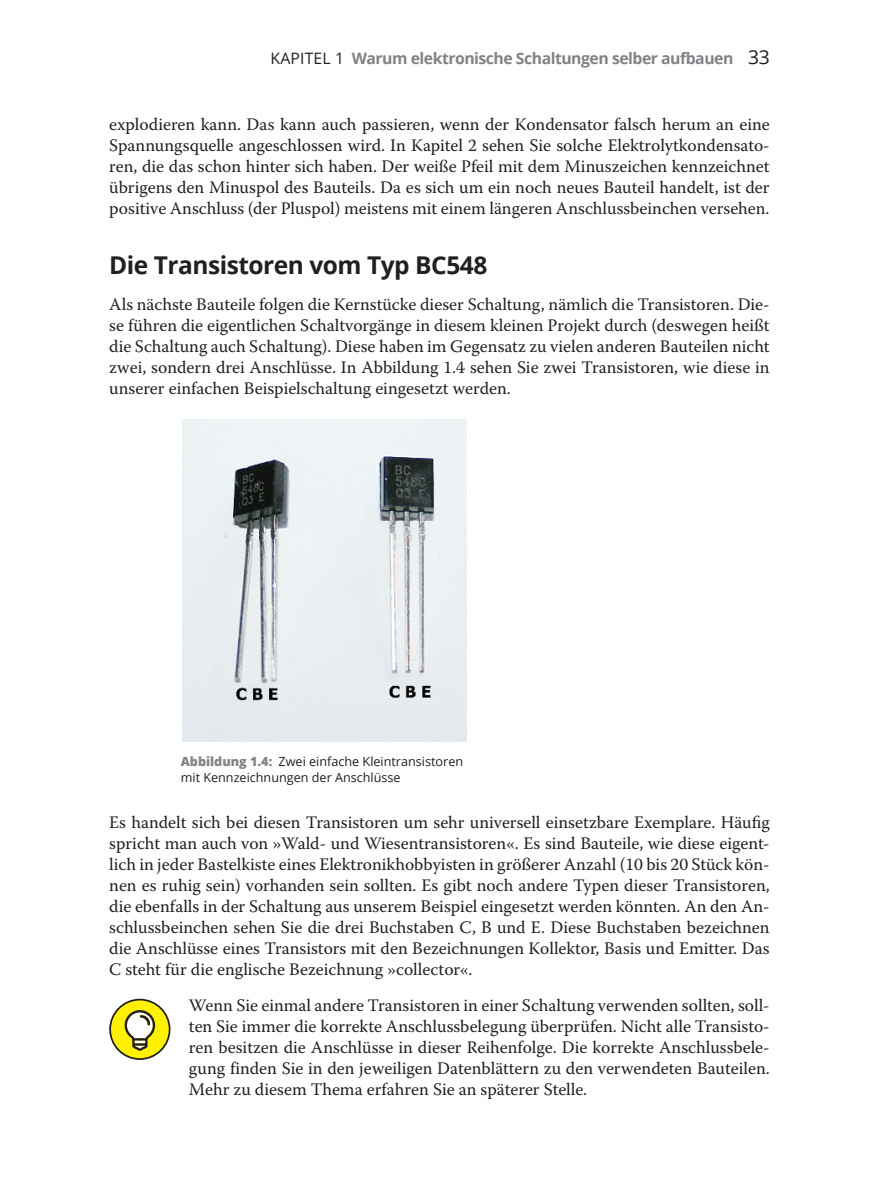
<style>
.page{position:relative;width:874px;height:1191px;background:#fff}
.page>*{position:absolute;margin:0;border:0;box-sizing:border-box;transform-origin:0 0}
.t1{font:700 24.5px "Open Sans";letter-spacing:-.02em;color:#231f20}
.t2{font:17.5px/21px "Warnock Pro";color:#231f20;text-align:justify}
.t3{font:700 15.75px "Open Sans";letter-spacing:-.03em;color:#808285}
.t4{font:12.6px/15.8px "Open Sans";color:#231f20}
.s1{font-weight:400;color:#231f20}
.s2{font-weight:400;font-size:19.25px;color:#231f20}
.s3{font-weight:800;color:#808285}
</style>
<div class="page">
<svg style="left:109px;top:998px;width:61px;height:62px"></svg>
<img style="left:183px;top:420px;width:283px;height:322px">
<p class="t3" style="left:270px;top:48px;width:500px"><span class="s1">KAPITEL 1</span> Warum elektronische Schaltungen selber aufbauen <span class="s2">33</span></p>
<p class="t2" style="left:109px;top:114px;width:661px">explodieren kann. Das kann auch passieren, wenn der Kondensator falsch herum an eine Spannungsquelle angeschlossen wird. In Kapitel 2 sehen Sie solche Elektrolytkondensato&shy;ren, die das schon hinter sich haben. Der weiße Pfeil mit dem Minuszeichen kennzeichnet übrigens den Minuspol des Bauteils. Da es sich um ein noch neues Bauteil handelt, ist der positive Anschluss (der Pluspol) meistens mit einem längeren Anschlussbeinchen versehen.</p>
<h1 class="t1" style="left:109px;top:247px;width:379px">Die Transistoren vom Typ BC548</h1>
<p class="t2" style="left:109px;top:293px;width:661px">Als nächste Bauteile folgen die Kernstücke dieser Schaltung, nämlich die Transistoren. Die&shy;se führen die eigentlichen Schaltvorgänge in diesem kleinen Projekt durch (deswegen heißt die Schaltung auch Schaltung). Diese haben im Gegensatz zu vielen anderen Bauteilen nicht zwei, sondern drei Anschlüsse. In Abbildung 1.4 sehen Sie zwei Transistoren, wie diese in unserer einfachen Beispielschaltung eingesetzt werden.</p>
<p class="t4" style="left:181px;top:753px;width:284px"><span class="s3">Abbildung 1.4:</span> Zwei einfache Kleintransistoren mit Kennzeichnungen der Anschlüsse</p>
<p class="t2" style="left:109px;top:811px;width:661px">Es handelt sich bei diesen Transistoren um sehr universell einsetzbare Exemplare. Häufig spricht man auch von »Wald- und Wiesentransistoren«. Es sind Bauteile, wie diese eigent&shy;lich in jeder Bastelkiste eines Elektronikhobbyisten in größerer Anzahl (10 bis 20 Stück kön&shy;nen es ruhig sein) vorhanden sein sollten. Es gibt noch andere Typen dieser Transistoren, die ebenfalls in der Schaltung aus unserem Beispiel eingesetzt werden könnten. An den An&shy;schlussbeinchen sehen Sie die drei Buchstaben C, B und E. Diese Buchstaben bezeichnen die Anschlüsse eines Transistors mit den Bezeichnungen Kollektor, Basis und Emitter. Das C steht für die englische Bezeichnung »collector«.</p>
<p class="t2" style="left:189px;top:994px;width:582px">Wenn Sie einmal andere Transistoren in einer Schaltung verwenden sollten, soll&shy;ten Sie immer die korrekte Anschlussbelegung überprüfen. Nicht alle Transisto&shy;ren besitzen die Anschlüsse in dieser Reihenfolge. Die korrekte Anschlussbele&shy;gung finden Sie in den jeweiligen Datenblättern zu den verwendeten Bauteilen.<br>Mehr zu diesem Thema erfahren Sie an späterer Stelle.</p>
</div>
